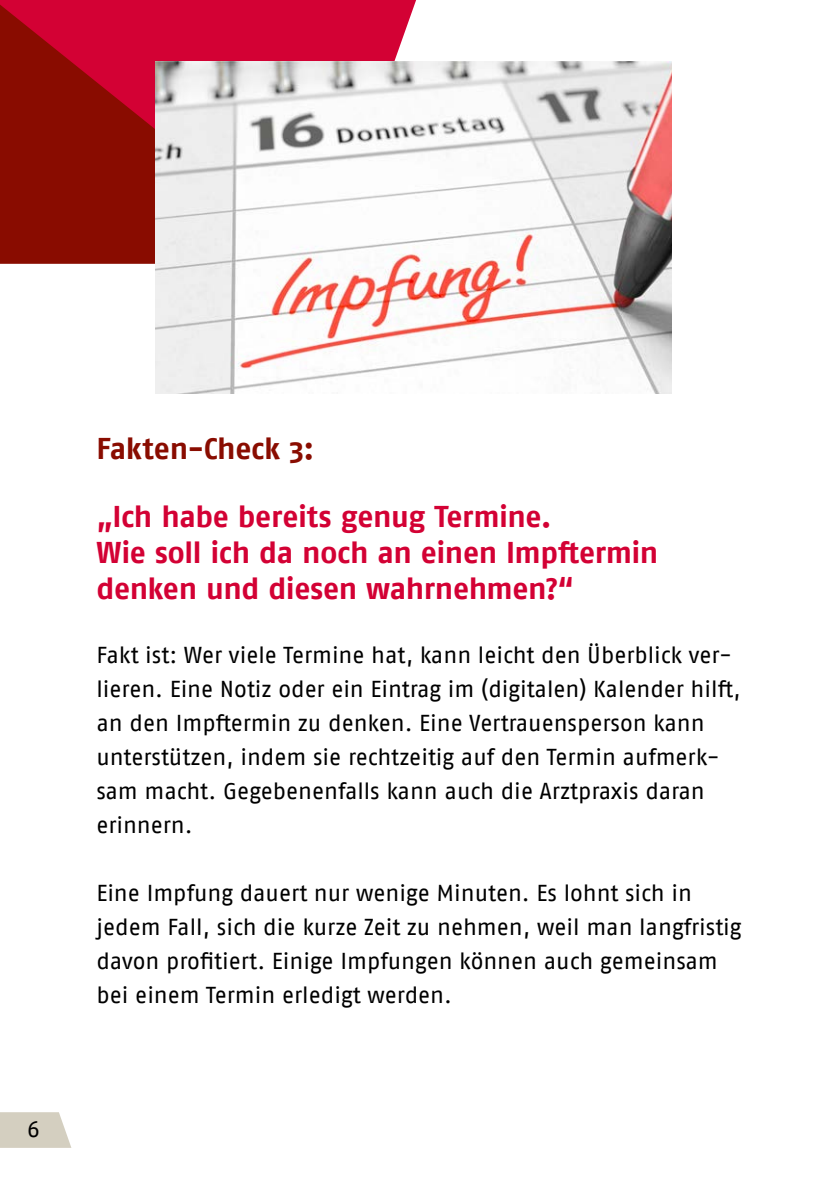
<style>
.page{position:relative;width:840px;height:1191px;background:#fff}
.page>*{position:absolute;margin:0;border:0;box-sizing:border-box;transform-origin:0 0}
.id165982{font:700 30px/36px "Fago Pro";letter-spacing:-.015em;color:#d30134}
.id80571{font:700 30px "Fago Pro";letter-spacing:-.01em;color:#890c00}
.id142416{font:23px/34px "Fago Pro";letter-spacing:-.005em;color:#000}
.t1{font:22.6px "Fago Pro";color:#000}
</style>
<div class="page">
<svg style="left:0;top:1112px;width:71px;height:35px;background:#d7d3c5"></svg>
<svg style="left:0;top:0;width:416px;height:264px;background:#ab0a1b"></svg>
<img style="left:155px;top:62px;width:516px;height:331px">
<p class="t1" style="left:27px;top:1115px;width:14px">6</p>
<h2 class="id80571" style="left:96px;top:431px;width:219px">Fakten-Check 3:</h2>
<p class="id165982" style="left:96px;top:499px;width:563px">„Ich habe bereits genug Termine.<br>Wie soll ich da noch an einen Impftermin denken und diesen wahrnehmen?“</p>
<p class="id142416" style="left:96px;top:638px;width:645px">Fakt ist: Wer viele Termine hat, kann leicht den Überblick ver&shy;lieren. Eine Notiz oder ein Eintrag im (digitalen) Kalender hilft, an den Impftermin zu denken. Eine Vertrauensperson kann unterstützen, indem sie rechtzeitig auf den Termin aufmerk&shy;sam macht. Gegebenenfalls kann auch die Arztpraxis daran erinnern.</p>
<p class="id142416" style="left:96px;top:876px;width:646px">Eine Impfung dauert nur wenige Minuten. Es lohnt sich in jedem Fall, sich die kurze Zeit zu nehmen, weil man langfristig davon profitiert. Einige Impfungen können auch gemeinsam bei einem Termin erledigt werden.</p>
</div>
